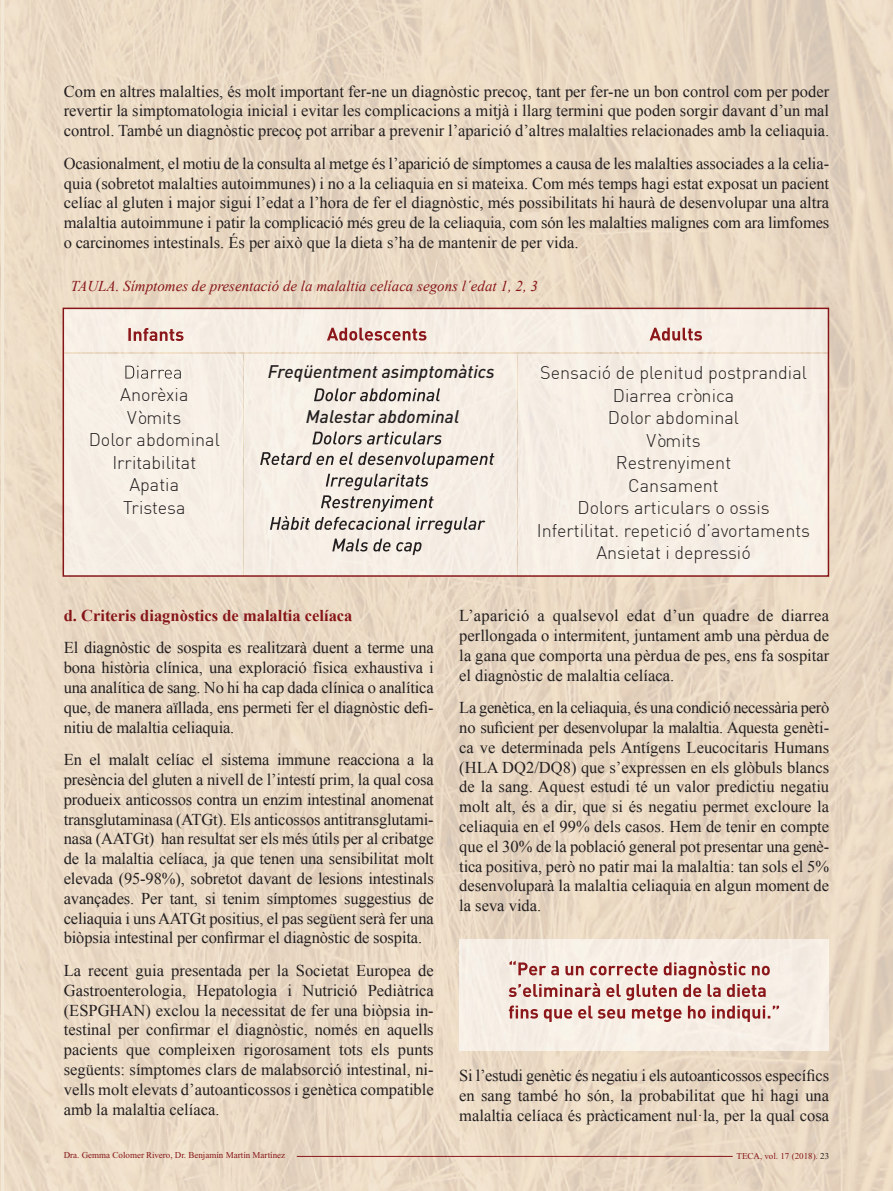
<style>
.page{position:relative;width:893px;height:1191px;background:#fff}
.page>*{position:absolute;margin:0;border:0;box-sizing:border-box;transform-origin:0 0}
.t1{font:300 18px/22.5px "DIN";color:#231f20;text-align:center}
.t2{font:italic 500 18px "DIN";color:#231f20}
.t3{font:16.5px/19.8px "Times New Roman";color:#231f20;text-align:justify}
.t4{font:700 16.5px "Times New Roman";color:#861518}
.t5{font:italic 15px "Times New Roman";color:#861518}
.t6{font:9px "Times New Roman";color:#861518}
.s1{color:#231f20}
</style>
<div class="page">
<hr style="left:1px;top:0;width:3px;height:1191px;background:#f3e7d5">
<img style="left:0;top:0;width:1px;height:1191px">
<img style="left:4px;top:725px;width:418px;height:466px">
<img style="left:4px;top:570px;width:889px;height:155px">
<img style="left:4px;top:0;width:104px;height:570px">
<img style="left:108px;top:0;width:785px;height:362px">
<img style="left:422px;top:1036px;width:471px;height:155px">
<img style="left:422px;top:724px;width:52px;height:312px">
<img style="left:474px;top:724px;width:419px;height:260px">
<img style="left:828px;top:984px;width:65px;height:52px">
<img style="left:830px;top:362px;width:63px;height:208px">
<svg style="left:62px;top:307px;width:768px;height:270px;background:#efe5db"></svg>
<div style="left:459px;top:939px;width:369px;height:111px;background:#f6eee5"></div>
<svg style="left:509px;top:960px;width:270px;height:62px;background:#debfb8"></svg>
<svg style="left:128px;top:328px;width:55px;height:13px"></svg>
<hr style="left:297px;top:1156px;width:436px;height:1px;background:#861518">
<p class="t3" style="left:64px;top:81px;width:767px">Com en altres malalties, és molt important fer-ne un diagnòstic precoç, tant per fer-ne un bon control com per poder revertir la simptomatologia inicial i evitar les complicacions a mitjà i llarg termini que poden sorgir davant d’un mal control. També un diagnòstic precoç pot arribar a prevenir l’aparició d’altres malalties relacionades amb la celiaquia.</p>
<p class="t3" style="left:64px;top:153px;width:767px">Ocasionalment, el motiu de la consulta al metge és l’aparició de símptomes a causa de les malalties associades a la celia&shy;quia (sobretot malalties autoimmunes) i no a la celiaquia en si mateixa. Com més temps hagi estat exposat un pacient celíac al gluten i major sigui l’edat a l’hora de fer el diagnòstic, més possibilitats hi haurà de desenvolupar una altra malaltia autoimmune i patir la complicació més greu de la celiaquia, com són les malalties malignes com ara limfomes o carcinomes intestinals. És per això que la dieta s’ha de mantenir de per vida.</p>
<p class="t5" style="left:71px;top:276px;width:469px">TAULA. Símptomes de presentació de la malaltia celíaca segons l´edat 1, 2, 3</p>
<p class="t1" style="left:89px;top:383px;width:133px">Anorèxia<br>Vòmits<br>Dolor abdominal<br>Irritabilitat<br>Apatia<br>Tristesa</p>
<p class="t2" style="left:268px;top:360px;width:228px">Freqüentment asimptomàtics</p>
<p class="t1" style="left:537px;top:361px;width:275px">Sensació de plenitud postprandial<br>Diarrea crònica<br>Dolor abdominal<br>Vòmits<br>Restrenyiment<br>Cansament<br>Dolors articulars o ossis<br>Infertilitat. repetició d’avortaments<br>Ansietat i depressió</p>
<p class="t2" style="left:306px;top:405px;width:155px">Malestar abdominal</p>
<p class="t4" style="left:64px;top:604px;width:290px">d. Criteris diagnòstics de malaltia celíaca</p>
<p class="t3" style="left:64px;top:638px;width:371px">El diagnòstic de sospita es realitzarà duent a terme una bona història clínica, una exploració física exhaustiva i una analítica de sang. No hi ha cap dada clínica o analítica que, de manera aïllada, ens permeti fer el diagnòstic defi&shy;nitiu de malaltia celiaquia.</p>
<p class="t3" style="left:64px;top:749px;width:372px">En el malalt celíac el sistema immune reacciona a la presència del gluten a nivell de l’intestí prim, la qual cosa produeix anticossos contra un enzim intestinal anomenat transglutaminasa (ATGt). Els anticossos antitransglutami&shy;nasa (AATGt) han resultat ser els més útils per al cribatge de la malaltia celíaca, ja que tenen una sensibilitat molt elevada (95-98%), sobretot davant de lesions intestinals avançades. Per tant, si tenim símptomes suggestius de celiaquia i uns AATGt positius, el pas següent serà fer una biòpsia intestinal per confirmar el diagnòstic de sospita.</p>
<p class="t3" style="left:64px;top:960px;width:371px">La recent guia presentada per la Societat Europea de Gastroenterologia, Hepatologia i Nutrició Pediàtrica (ESPGHAN) exclou la necessitat de fer una biòpsia in&shy;testinal per confirmar el diagnòstic, només en aquells pacients que compleixen rigorosament tots els punts següents: símptomes clars de malabsorció intestinal, ni&shy;vells molt elevats d’autoanticossos i genètica compatible amb la malaltia celíaca.</p>
<p class="t3" style="left:459px;top:605px;width:371px">L’aparició a qualsevol edat d’un quadre de diarrea perllongada o intermitent, juntament amb una pèrdua de la gana que comporta una pèrdua de pes, ens fa sospitar el diagnòstic de malaltia celíaca.</p>
<p class="t3" style="left:459px;top:697px;width:371px">La genètica, en la celiaquia, és una condició necessària però no suficient per desenvolupar la malaltia. Aquesta genèti&shy;ca ve determinada pels Antígens Leucocitaris Humans (HLA DQ2/DQ8) que s’expressen en els glòbuls blancs de la sang. Aquest estudi té un valor predictiu negatiu molt alt, és a dir, que si és negatiu permet excloure la celiaquia en el 99% dels casos. Hem de tenir en compte que el 30% de la població general pot presentar una genè&shy;tica positiva, però no patir mai la malaltia: tan sols el 5% desenvoluparà la malaltia celiaquia en algun moment de la seva vida.</p>
<p class="t3" style="left:459px;top:1065px;width:371px">Si l’estudi genètic és negatiu i els autoanticossos específics en sang també ho són, la probabilitat que hi hagi una malaltia celíaca és pràcticament nul·la, per la qual cosa</p>
<p class="t6" style="left:64px;top:1150px;width:223px">Dra. Gemma Colomer Rivero, Dr. Benjamín Martín Martínez</p>
<p class="t6" style="left:737px;top:1151px;width:94px">TECA, vol. 17 (2018). <span class="s1">23</span></p>
</div>
